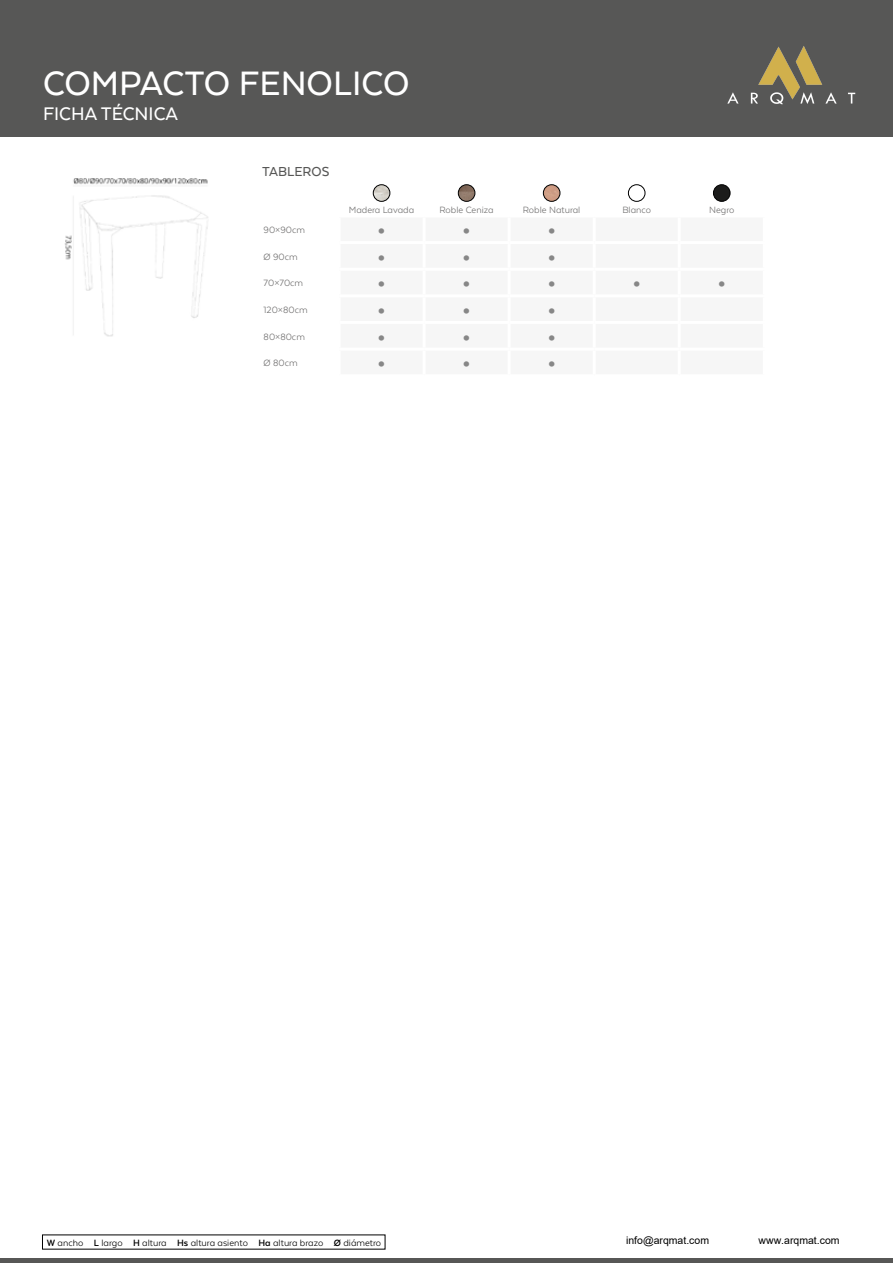
<style>
.page{position:relative;width:893px;height:1263px;background:#fff}
.page>*{position:absolute;margin:0;border:0;box-sizing:border-box;transform-origin:0 0}
.t1{font:500 39px "Texta Alt";color:#fff}
.t2{font:700 31.5px "Texta Alt";color:#878787}
.t3{font:500 21px "Texta Alt";color:#fff}
.t4{font:500 15px "Texta Alt";color:#575756}
.t5{font:10.5px "Texta Alt";color:#706f6f}
.t6{font:10.5px "Texta Alt";color:#000}
.t7{font:10.5px "Arial";color:#000}
.s1{font-weight:700}
</style>
<div class="page">
<hr style="left:0;top:1259px;width:893px;height:4px;background:#575756">
<div style="left:0;top:0;width:893px;height:137px;background:#575756"></div>
<img style="left:373px;top:185px;width:17px;height:16px;border-radius:8px">
<div style="left:373px;top:185px;width:17px;height:16px;border:1px solid #000;border-radius:50%"></div>
<img style="left:458px;top:185px;width:17px;height:16px;border-radius:8px">
<div style="left:458px;top:185px;width:17px;height:16px;border:1px solid #000;border-radius:50%"></div>
<img style="left:543px;top:185px;width:17px;height:16px;border-radius:8px">
<div style="left:543px;top:185px;width:17px;height:16px;border:1px solid #000;border-radius:50%"></div>
<img style="left:628px;top:185px;width:17px;height:16px;border-radius:8px">
<div style="left:628px;top:185px;width:17px;height:16px;border:1px solid #000;border-radius:50%"></div>
<img style="left:713px;top:185px;width:17px;height:16px;border-radius:8px">
<div style="left:713px;top:185px;width:17px;height:16px;border:1px solid #000;border-radius:50%"></div>
<img style="left:64px;top:178px;width:144px;height:159px">
<img style="left:727px;top:46px;width:129px;height:59px">
<h1 class="t1" style="left:43px;top:63px;width:368px">COMPACTO FENOLICO</h1>
<h3 class="t3" style="left:43px;top:103px;width:136px">FICHA TÉCNICA</h3>
<h3 class="t4" style="left:262px;top:164px;width:69px">TABLEROS</h3>
<p class="t5" style="left:349px;top:205px;width:67px">Madera Lavada</p>
<p class="t5" style="left:439px;top:205px;width:56px">Roble Ceniza</p>
<p class="t5" style="left:523px;top:205px;width:59px">Roble Natural</p>
<p class="t5" style="left:622px;top:205px;width:30px">Blanco</p>
<p class="t5" style="left:709px;top:205px;width:27px">Negro</p>
<p class="t5" style="left:264px;top:225px;width:43px">90×90cm</p>
<h2 class="t2" style="left:377px;top:212px;width:97px">• •</h2>
<h2 class="t2" style="left:547px;top:212px;width:12px">•</h2>
<p class="t5" style="left:264px;top:251px;width:36px">Ø 90cm</p>
<h2 class="t2" style="left:377px;top:239px;width:97px">• •</h2>
<h2 class="t2" style="left:547px;top:239px;width:12px">•</h2>
<p class="t5" style="left:264px;top:278px;width:41px">70×70cm</p>
<h2 class="t2" style="left:377px;top:266px;width:97px">• •</h2>
<h2 class="t2" style="left:547px;top:266px;width:97px">• •</h2>
<h2 class="t2" style="left:717px;top:266px;width:12px">•</h2>
<p class="t5" style="left:264px;top:305px;width:46px">120×80cm</p>
<h2 class="t2" style="left:377px;top:292px;width:97px">• •</h2>
<h2 class="t2" style="left:547px;top:292px;width:12px">•</h2>
<p class="t5" style="left:264px;top:331px;width:43px">80×80cm</p>
<h2 class="t2" style="left:377px;top:319px;width:97px">• •</h2>
<h2 class="t2" style="left:547px;top:319px;width:12px">•</h2>
<p class="t5" style="left:264px;top:358px;width:36px">Ø 80cm</p>
<h2 class="t2" style="left:377px;top:346px;width:97px">• •</h2>
<h2 class="t2" style="left:547px;top:346px;width:12px">•</h2>
<p class="t6" style="left:47px;top:1237px;width:336px"><span class="s1">W</span> ancho <span class="s1">L</span> largo <span class="s1">H</span> altura <span class="s1">Hs</span> altura asiento <span class="s1">Ha</span> altura brazo <span class="s1">Ø</span> diámetro</p>
<p class="t7" style="left:626px;top:1235px;width:84px">info@arqmat.com</p>
<p class="t7" style="left:758px;top:1235px;width:83px">www.arqmat.com</p>
</div>
